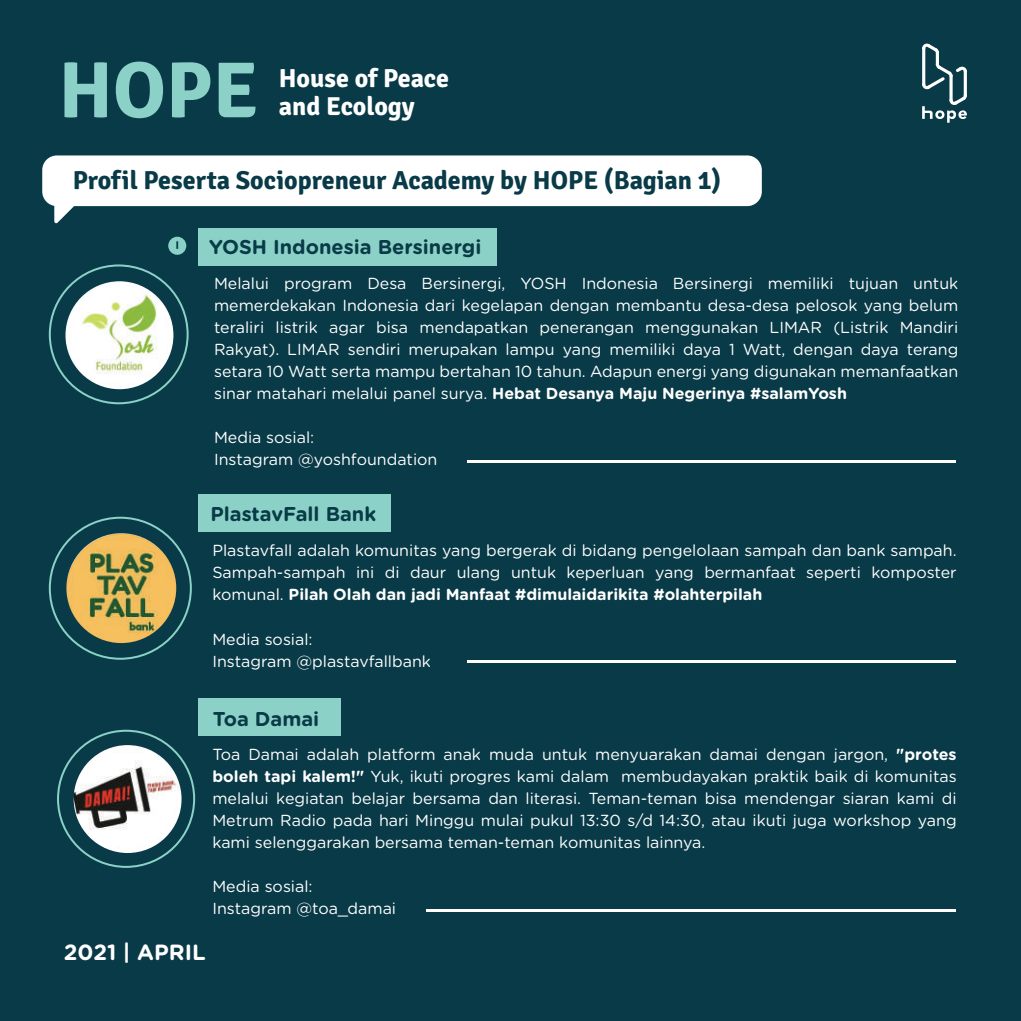
<style>
.page{position:relative;width:1021px;height:1021px;background:#fff}
.page>*{position:absolute;margin:0;border:0;box-sizing:border-box;transform-origin:0 0}
.t1{font:700 79.4px "Signika";color:#8bd1c7}
.t2{font:700 26px "Signika";color:#093a47}
.t3{font:700 26px "Signika";color:#fff}
.t4{font:700 22px "Gotham Rounded";color:#fff}
.t5{font:700 20px "Gotham Rounded";color:#093a47}
.t6{font:16px/22px "Gotham Rounded";color:#fff;text-align:justify}
.t7{font:700 11.2px "Gotham Rounded";color:#093a47}
.s1{font-weight:700}
</style>
<div class="page">
<div style="left:0;top:0;width:1020px;height:1020px;background:#093a47"></div>
<div style="left:42px;top:155px;width:719px;height:51px;background:#fff;border-radius:15px"></div>
<svg style="left:54px;top:206px;width:23px;height:18px"></svg>
<div style="left:198px;top:228px;width:298px;height:38px;background:#8bd1c7"></div>
<div style="left:198px;top:494px;width:192px;height:38px;background:#8bd1c7"></div>
<svg style="left:922px;top:44px;width:17px;height:10px"></svg>
<hr style="left:922px;top:47px;width:3px;height:39px;background:#fff;border-radius:2px">
<svg style="left:935px;top:51px;width:4px;height:15px"></svg>
<svg style="left:922px;top:63px;width:44px;height:60px"></svg>
<div style="left:198px;top:698px;width:142px;height:38px;background:#8bd1c7"></div>
<img style="left:65px;top:281px;width:108px;height:108px;border-radius:54px">
<hr style="left:467px;top:460px;width:488px;height:2px;background:#fff">
<hr style="left:467px;top:660px;width:488px;height:3px;background:#fff">
<hr style="left:426px;top:909px;width:529px;height:2px;background:#fff">
<img style="left:66px;top:533px;width:110px;height:110px;border-radius:55px">
<img style="left:74px;top:745px;width:108px;height:108px;border-radius:54px">
<div style="left:168px;top:237px;width:18px;height:18px;background:#8bd1c7;border-radius:50%"></div>
<h1 class="t1" style="left:58px;top:42px;width:201px">HOPE</h1>
<h2 class="t3" style="left:279px;top:63px;width:172px">House of Peace</h2>
<h2 class="t3" style="left:279px;top:91px;width:137px">and Ecology</h2>
<h2 class="t2" style="left:73px;top:165px;width:650px">Profil Peserta Sociopreneur Academy by HOPE (Bagian 1)</h2>
<p class="t7" style="left:175px;top:237px;width:5px">I</p>
<p class="t5" style="left:209px;top:232px;width:274px">YOSH Indonesia Bersinergi</p>
<p class="t6" style="left:214px;top:272px;width:745px">Melalui program Desa Bersinergi, YOSH Indonesia Bersinergi memiliki tujuan untuk memerdekakan Indonesia dari kegelapan dengan membantu desa-desa pelosok yang belum teraliri listrik agar bisa mendapatkan penerangan menggunakan LIMAR (Listrik Mandiri Rakyat). LIMAR sendiri merupakan lampu yang memiliki daya 1 Watt, dengan daya terang setara 10 Watt serta mampu bertahan 10 tahun. Adapun energi yang digunakan memanfaatkan sinar matahari melalui panel surya. <span class="s1">Hebat Desanya Maju Negerinya #salamYosh</span></p>
<p class="t6" style="left:214px;top:426px;width:225px">Media sosial:<br>Instagram @yoshfoundation</p>
<p class="t5" style="left:210px;top:499px;width:167px">PlastavFall Bank</p>
<p class="t6" style="left:212px;top:539px;width:745px">Plastavfall adalah komunitas yang bergerak di bidang pengelolaan sampah dan bank sampah.<br>Sampah-sampah ini di daur ulang untuk keperluan yang bermanfaat seperti komposter komunal. <span class="s1">Pilah Olah dan jadi Manfaat #dimulaidarikita #olahterpilah</span></p>
<p class="t6" style="left:212px;top:627px;width:220px">Media sosial:<br>Instagram @plastavfallbank</p>
<p class="t5" style="left:213px;top:704px;width:108px">Toa Damai</p>
<p class="t6" style="left:212px;top:742px;width:745px">Toa Damai adalah platform anak muda untuk menyuarakan damai dengan jargon, <span class="s1">"protes boleh tapi kalem!"</span> Yuk, ikuti progres kami dalam membudayakan praktik baik di komunitas melalui kegiatan belajar bersama dan literasi. Teman-teman bisa mendengar siaran kami di Metrum Radio pada hari Minggu mulai pukul 13:30 s/d 14:30, atau ikuti juga workshop yang kami selenggarakan bersama teman-teman komunitas lainnya.</p>
<p class="t6" style="left:212px;top:874px;width:185px">Media sosial:<br>Instagram @toa_damai</p>
<h3 class="t4" style="left:64px;top:936px;width:143px">2021 | APRIL</h3>
</div>
